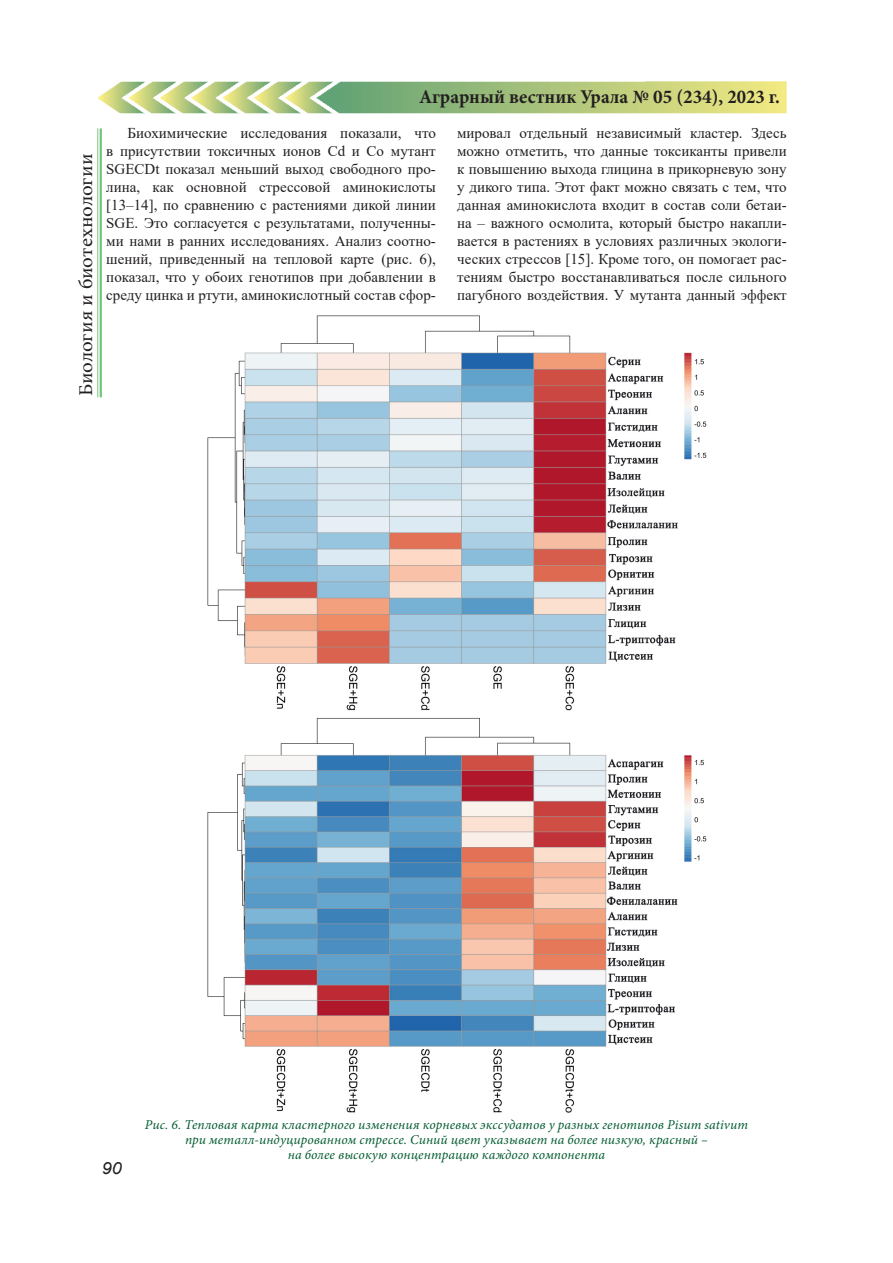
<style>
.page{position:relative;width:893px;height:1263px;background:#fff}
.page>*{position:absolute;margin:0;border:0;box-sizing:border-box;transform-origin:0 0}
.t1{font:700 19.5px "Minion Pro";color:#231f20;scale:.96 1}
.t2{font:19.5px "Minion Pro";letter-spacing:-.01em;color:#231f20;scale:1.08 1}
.t3{font:italic 16.8px "Arial";color:#231f20;scale:1.08 1}
.t4{font:15px/18px "Times New Roman";color:#231f20;text-align:justify}
.t5{font:italic 13.5px/15px "Minion Pro";letter-spacing:.01em;color:#025b30;text-align:center}
</style>
<div class="page">
<hr style="left:100px;top:128px;width:2px;height:269px;background:#40ae49">
<hr style="left:97px;top:128px;width:1px;height:269px;background:#40ae49">
<img style="left:98px;top:81px;width:689px;height:32px">
<img style="left:207px;top:315px;width:500px;height:798px">
<h1 class="t2" style="left:73px;top:396px;width:226px;rotate:-90deg">Биология и биотехнологии</h1>
<h1 class="t1" style="left:419px;top:83px;width:377px">Аграрный вестник Урала № 05 (234), 2023 г.</h1>
<p class="t4" style="left:106px;top:123px;width:331px;text-indent:21px">Биохимические исследования показали, что в присутствии токсичных ионов Cd и Co мутант SGECDt показал меньший выход свободного про&shy;лина, как основной стрессовой аминокислоты [13–14], по сравнению с растениями дикой линии SGE. Это согласуется с результатами, полученны&shy;ми нами в ранних исследованиях. Анализ соотно&shy;шений, приведенный на тепловой карте (рис. 6), показал, что у обоих генотипов при добавлении в среду цинка и ртути, аминокислотный состав сфор-</p>
<p class="t4" style="left:457px;top:123px;width:331px">мировал отдельный независимый кластер. Здесь можно отметить, что данные токсиканты привели к повышению выхода глицина в прикорневую зону у дикого типа. Этот факт можно связать с тем, что данная аминокислота входит в состав соли бетаи&shy;на – важного осмолита, который быстро накапли&shy;вается в растениях в условиях различных экологи&shy;ческих стрессов [15]. Кроме того, он помогает рас&shy;тениям быстро восстанавливаться после сильного пагубного воздействия. У мутанта данный эффект</p>
<p class="t3" style="left:102px;top:1157px;width:20px">90</p>
<p class="t5" style="left:145px;top:1117px;width:605px">Рис. 6. Тепловая карта кластерного изменения корневых экссудатов у разных генотипов Pisum sativum при металл-индуцированном стрессе. Синий цвет указывает на более низкую, красный –<br>на более высокую концентрацию каждого компонента</p>
</div>
